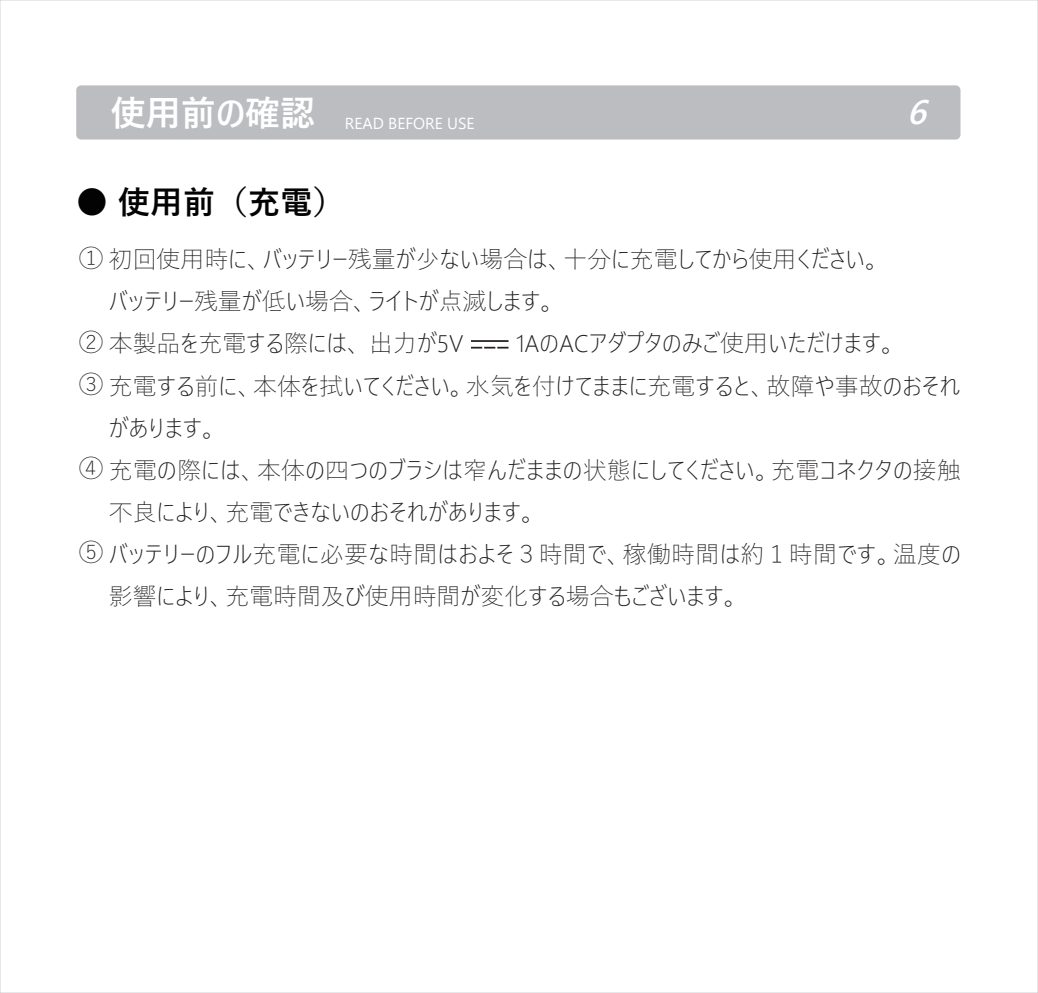
<style>
.page{position:relative;width:1038px;height:993px;background:#fff}
.page>*{position:absolute;margin:0;border:0;box-sizing:border-box;transform-origin:0 0}
.t1{font:italic 700 33.95px "Yu Gothic UI";color:#fff}
.t2{font:700 31.85px "Yu Gothic UI";color:#030303}
.t3{font:300 23.8px "Yu Gothic UI";color:#231f20}
.t4{font:15.75px "Yu Gothic UI";color:#fff}
</style>
<div class="page">
<div style="left:76px;top:85px;width:884px;height:54px;background:#bcbdc0;border-radius:5px"></div>
<hr style="left:471px;top:340px;width:37px;height:2px;background:#231f20">
<svg style="left:471px;top:346px;width:37px;height:2px"></svg>
<p class="t4" style="left:111px;top:108px;width:365px"><sup>使用前の確認</sup> READ BEFORE USE</p>
<h1 class="t1" style="left:906px;top:93px;width:35px">6</h1>
<h2 class="t2" style="left:76px;top:184px;width:270px">● 使用前（充電）</h2>
<p class="t3" style="left:79px;top:237px;width:803px">① 初回使用時に、バッテリー残量が少ない場合は、十分に充電してから使用ください。</p>
<p class="t3" style="left:109px;top:279px;width:449px">バッテリー残量が低い場合、ライトが点滅します。</p>
<p class="t3" style="left:79px;top:321px;width:386px">② 本製品を充電する際には、 出力が5V</p>
<p class="t3" style="left:516px;top:321px;width:382px">1AのACアダプタのみご使用いただけます。</p>
<p class="t3" style="left:79px;top:363px;width:883px">③ 充電する前に、本体を拭いてください。水気を付けてままに充電すると、故障や事故のおそれ</p>
<p class="t3" style="left:109px;top:405px;width:111px">があります。</p>
<p class="t3" style="left:79px;top:447px;width:883px">④ 充電の際には、本体の四つのブラシは窄んだままの状態にしてください。充電コネクタの接触</p>
<p class="t3" style="left:109px;top:489px;width:429px">不良により、充電できないのおそれがあります。</p>
<p class="t3" style="left:79px;top:531px;width:883px">⑤ バッテリーのフル充電に必要な時間はおよそ３時間で、稼働時間は約１時間です。温度の</p>
<p class="t3" style="left:109px;top:573px;width:632px">影響により、充電時間及び使用時間が変化する場合もございます。</p>
</div>
